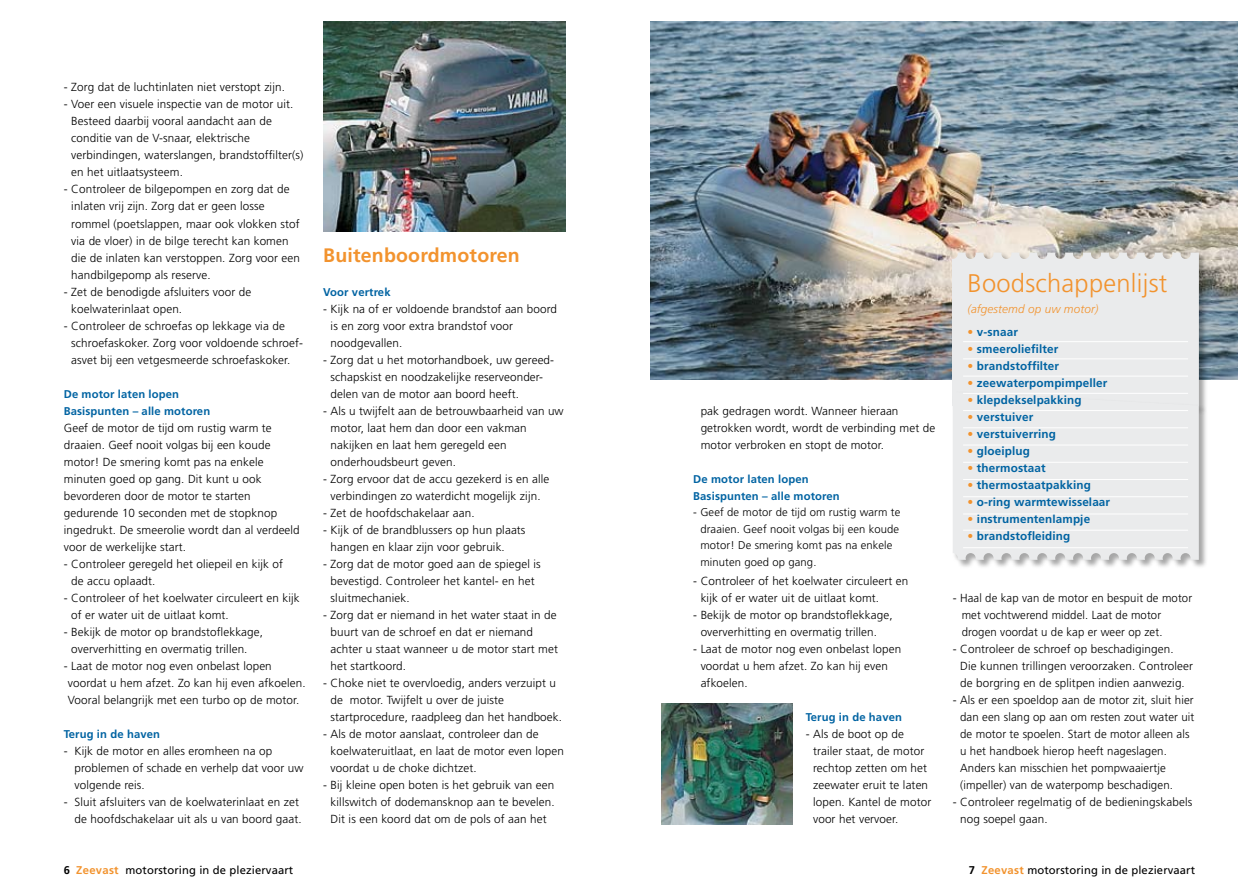
<style>
.page{position:relative;width:1259px;height:893px;background:#fff}
.page>*{position:absolute;margin:0;border:0;box-sizing:border-box;transform-origin:0 0}
.t1{font:300 25.5px "Frutiger";letter-spacing:.01em;color:#f2932e}
.t2{font:700 19.5px "Frutiger";letter-spacing:.01em;color:#f2932e}
.t3{font:300 11.7px/17px "Frutiger";letter-spacing:.01em;color:#000}
.t4{font:700 11.7px "Frutiger";letter-spacing:.01em;color:#0063a2}
.t5{font:italic 300 11.7px "Frutiger";letter-spacing:.01em;color:#f2932e}
.t6{font:700 11.25px/17px "Frutiger";letter-spacing:.01em;color:#0063a2}
.t7{font:300 11.25px/16.5px "Frutiger";letter-spacing:.01em;color:#000}
.t8{font:11.25px "Frutiger";letter-spacing:.01em;color:#000}
.s1{color:#f2932e}
.s2{font-weight:700;color:#f2932e}
</style>
<div class="page">
<img style="left:323px;top:21px;width:243px;height:210px">
<img style="left:661px;top:703px;width:132px;height:122px">
<img style="left:651px;top:21px;width:586px;height:358px">
<div style="left:951px;top:252px;width:257px;height:163px;background:#000;opacity:.35"></div>
<div style="left:951px;top:391px;width:257px;height:179px;background:#000;opacity:.35"></div>
<div style="left:952px;top:253px;width:247px;height:307px;background:#eaebec"></div>
<hr style="left:963px;top:341px;width:225px;height:1px;background:#fff">
<hr style="left:963px;top:359px;width:225px;height:1px;background:#fff">
<hr style="left:963px;top:376px;width:225px;height:1px;background:#fff">
<hr style="left:963px;top:393px;width:225px;height:1px;background:#fff">
<hr style="left:963px;top:410px;width:225px;height:1px;background:#fff">
<hr style="left:963px;top:428px;width:225px;height:1px;background:#fff">
<hr style="left:963px;top:445px;width:225px;height:1px;background:#fff">
<hr style="left:963px;top:462px;width:225px;height:1px;background:#fff">
<hr style="left:963px;top:479px;width:225px;height:1px;background:#fff">
<hr style="left:963px;top:496px;width:225px;height:1px;background:#fff">
<hr style="left:963px;top:514px;width:225px;height:1px;background:#fff">
<hr style="left:963px;top:530px;width:225px;height:1px;background:#fff">
<hr style="left:963px;top:547px;width:225px;height:1px;background:#fff">
<p class="t3" style="left:64px;top:79px;width:223px">- Zorg dat de luchtinlaten niet verstopt zijn.</p>
<p class="t3" style="left:71px;top:96px;width:234px;text-indent:-8px">- Voer een visuele inspectie van de motor uit.<br>Besteed daarbij vooral aandacht aan de conditie van de V-snaar, elektrische verbindingen, waterslangen, brandstoffilter(s) en het uitlaatsysteem.</p>
<p class="t3" style="left:71px;top:181px;width:230px;text-indent:-8px">- Controleer de bilgepompen en zorg dat de inlaten vrij zijn. Zorg dat er geen losse rommel (poetslappen, maar ook vlokken stof via de vloer) in de bilge terecht kan komen die de inlaten kan verstoppen. Zorg voor een handbilgepomp als reserve.</p>
<p class="t3" style="left:71px;top:283px;width:182px;text-indent:-8px">- Zet de benodigde afsluiters voor de koelwaterinlaat open.</p>
<p class="t3" style="left:71px;top:317px;width:232px;text-indent:-7px">- Controleer de schroefas op lekkage via de schroefaskoker. Zorg voor voldoende schroef&shy;asvet bij een vetgesmeerde schroefaskoker.</p>
<p class="t6" style="left:64px;top:385px;width:148px">De motor laten lopen<br>Basispunten – alle motoren</p>
<p class="t3" style="left:64px;top:419px;width:237px">Geef de motor de tijd om rustig warm te draaien. Geef nooit volgas bij een koude motor! De smering komt pas na enkele minuten goed op gang. Dit kunt u ook bevorderen door de motor te starten gedurende 10 seconden met de stopknop ingedrukt. De smeerolie wordt dan al verdeeld voor de werkelijke start.</p>
<p class="t3" style="left:71px;top:555px;width:213px;text-indent:-7px">- Controleer geregeld het oliepeil en kijk of de accu oplaadt.</p>
<p class="t3" style="left:71px;top:589px;width:230px;text-indent:-7px">- Controleer of het koelwater circuleert en kijk of er water uit de uitlaat komt.</p>
<p class="t3" style="left:71px;top:623px;width:193px;text-indent:-7px">- Bekijk de motor op brandstoflekkage, oververhitting en overmatig trillen.</p>
<p class="t3" style="left:68px;top:657px;width:239px;text-indent:-4px">- Laat de motor nog even onbelast lopen voordat u hem afzet. Zo kan hij even afkoelen.<br>Vooral belangrijk met een turbo op de motor.</p>
<p class="t6" style="left:64px;top:725px;width:98px">Terug in de haven</p>
<p class="t3" style="left:75px;top:742px;width:230px;text-indent:-11px">- Kijk de motor en alles eromheen na op problemen of schade en verhelp dat voor uw volgende reis.</p>
<p class="t3" style="left:64px;top:793px;width:239px;text-align:right">- Sluit afsluiters van de koelwaterinlaat en zet de hoofdschakelaar uit als u van boord gaat.</p>
<h2 class="t2" style="left:323px;top:243px;width:198px">Buitenboordmotoren</h2>
<p class="t6" style="left:323px;top:283px;width:69px">Voor vertrek</p>
<p class="t3" style="left:331px;top:300px;width:228px;text-indent:-7px">- Kijk na of er voldoende brandstof aan boord is en zorg voor extra brandstof voor noodgevallen.</p>
<p class="t3" style="left:331px;top:351px;width:224px;text-indent:-7px">- Zorg dat u het motorhandboek, uw gereed&shy;schapskist en noodzakelijke reserveonder&shy;delen van de motor aan boord heeft.</p>
<p class="t3" style="left:331px;top:402px;width:235px;text-indent:-7px">- Als u twijfelt aan de betrouwbaarheid van uw motor, laat hem dan door een vakman nakijken en laat hem geregeld een onderhoudsbeurt geven.</p>
<p class="t3" style="left:323px;top:470px;width:227px;text-align:center">- Zorg ervoor dat de accu gezekerd is en alle verbindingen zo waterdicht mogelijk zijn.</p>
<p class="t3" style="left:323px;top:504px;width:153px">- Zet de hoofdschakelaar aan.</p>
<p class="t3" style="left:331px;top:521px;width:196px;text-indent:-7px">- Kijk of de brandblussers op hun plaats hangen en klaar zijn voor gebruik.</p>
<p class="t3" style="left:331px;top:555px;width:212px;text-indent:-7px">- Zorg dat de motor goed aan de spiegel is bevestigd. Controleer het kantel- en het sluitmechaniek.</p>
<p class="t3" style="left:331px;top:606px;width:229px;text-indent:-7px">- Zorg dat er niemand in het water staat in de buurt van de schroef en dat er niemand achter u staat wanneer u de motor start met het startkoord.</p>
<p class="t3" style="left:331px;top:674px;width:233px;text-indent:-7px">- Choke niet te overvloedig, anders verzuipt u de motor. Twijfelt u over de juiste startprocedure, raadpleeg dan het handboek.</p>
<p class="t3" style="left:331px;top:725px;width:235px;text-indent:-7px">- Als de motor aan-slaat, controleer dan de koelwateruitlaat, en laat de motor even lopen voordat u de choke dichtzet.</p>
<p class="t3" style="left:331px;top:776px;width:225px;text-align:justify;text-indent:-7px">- Bij kleine open boten is het gebruik van een killswitch of dodemansknop aan te bevelen.<br>Dit is een koord dat om de pols of aan het</p>
<p class="t3" style="left:700px;top:402px;width:236px">pak gedragen wordt. Wanneer hieraan getrokken wordt, wordt de verbinding met de motor verbroken en stopt de motor.</p>
<p class="t6" style="left:693px;top:470px;width:148px">De motor laten lopen<br>Basispunten – alle motoren</p>
<p class="t7" style="left:700px;top:504px;width:201px;text-indent:-7px">- Geef de motor de tijd om rustig warm te draaien. Geef nooit volgas bij een koude motor! De smering komt pas na enkele minuten goed op gang.</p>
<p class="t3" style="left:700px;top:572px;width:209px;text-indent:-7px">- Controleer of het koelwater circuleert en kijk of er water uit de uitlaat komt.</p>
<p class="t3" style="left:700px;top:606px;width:193px;text-indent:-7px">- Bekijk de motor op brandstoflekkage, oververhitting en overmatig trillen.</p>
<p class="t3" style="left:700px;top:640px;width:202px;text-indent:-7px">- Laat de motor nog even onbelast lopen voordat u hem afzet. Zo kan hij even afkoelen.</p>
<p class="t6" style="left:805px;top:708px;width:98px">Terug in de haven</p>
<p class="t3" style="left:813px;top:725px;width:120px;text-indent:-7px">- Als de boot op de trailer staat, de motor rechtop zetten om het zeewater eruit te laten lopen. Kantel de motor voor het vervoer.</p>
<h1 class="t1" style="left:967px;top:269px;width:201px">Boodschappenlijst</h1>
<p class="t5" style="left:967px;top:302px;width:132px">(afgestemd op uw motor)</p>
<p class="t4" style="left:967px;top:325px;width:52px"><span class="s1">•</span> v-snaar</p>
<p class="t4" style="left:967px;top:342px;width:92px"><span class="s1">•</span> smeeroliefilter</p>
<p class="t4" style="left:967px;top:359px;width:93px"><span class="s1">•</span> brandstoffilter</p>
<p class="t4" style="left:967px;top:376px;width:141px"><span class="s1">•</span> zeewaterpompimpeller</p>
<p class="t4" style="left:967px;top:393px;width:115px"><span class="s1">•</span> klepdekselpakking</p>
<p class="t4" style="left:967px;top:410px;width:67px"><span class="s1">•</span> verstuiver</p>
<p class="t4" style="left:967px;top:427px;width:90px"><span class="s1">•</span> verstuiverring</p>
<p class="t4" style="left:967px;top:444px;width:64px"><span class="s1">•</span> gloeiplug</p>
<p class="t4" style="left:967px;top:461px;width:80px"><span class="s1">•</span> thermostaat</p>
<p class="t4" style="left:967px;top:478px;width:125px"><span class="s1">•</span> thermostaatpakking</p>
<p class="t4" style="left:967px;top:495px;width:144px"><span class="s1">•</span> o-ring warmtewisselaar</p>
<p class="t4" style="left:967px;top:512px;width:124px"><span class="s1">•</span> instrumentenlampje</p>
<p class="t4" style="left:967px;top:529px;width:104px"><span class="s1">•</span> brandstofleiding</p>
<p class="t3" style="left:961px;top:589px;width:232px;text-indent:-9px">- Haal de kap van de motor en bespuit de motor met vochtwerend middel. Laat de motor drogen voordat u de kap er weer op zet.</p>
<p class="t3" style="left:960px;top:640px;width:234px;text-indent:-7px">- Controleer de schroef op beschadigingen.<br>Die kunnen trillingen veroorzaken. Controleer de borgring en de splitpen indien aanwezig.</p>
<p class="t3" style="left:960px;top:691px;width:236px;text-indent:-7px">- Als er een spoeldop aan de motor zit, sluit hier dan een slang op aan om resten zout water uit de motor te spoelen. Start de motor alleen als u het handboek hierop heeft nageslagen.<br>Anders kan misschien het pompwaaiertje (impeller) van de waterpomp beschadigen.</p>
<p class="t3" style="left:960px;top:793px;width:234px;text-indent:-7px">- Controleer regelmatig of de bedieningskabels nog soepel gaan.</p>
<p class="t8" style="left:76px;top:863px;width:218px"><span class="s2">Zeevast</span> motorstoring in de pleziervaart</p>
<p class="t8" style="left:981px;top:863px;width:215px"><span class="s2">Zeevast</span> motorstoring in de pleziervaart</p>
</div>
